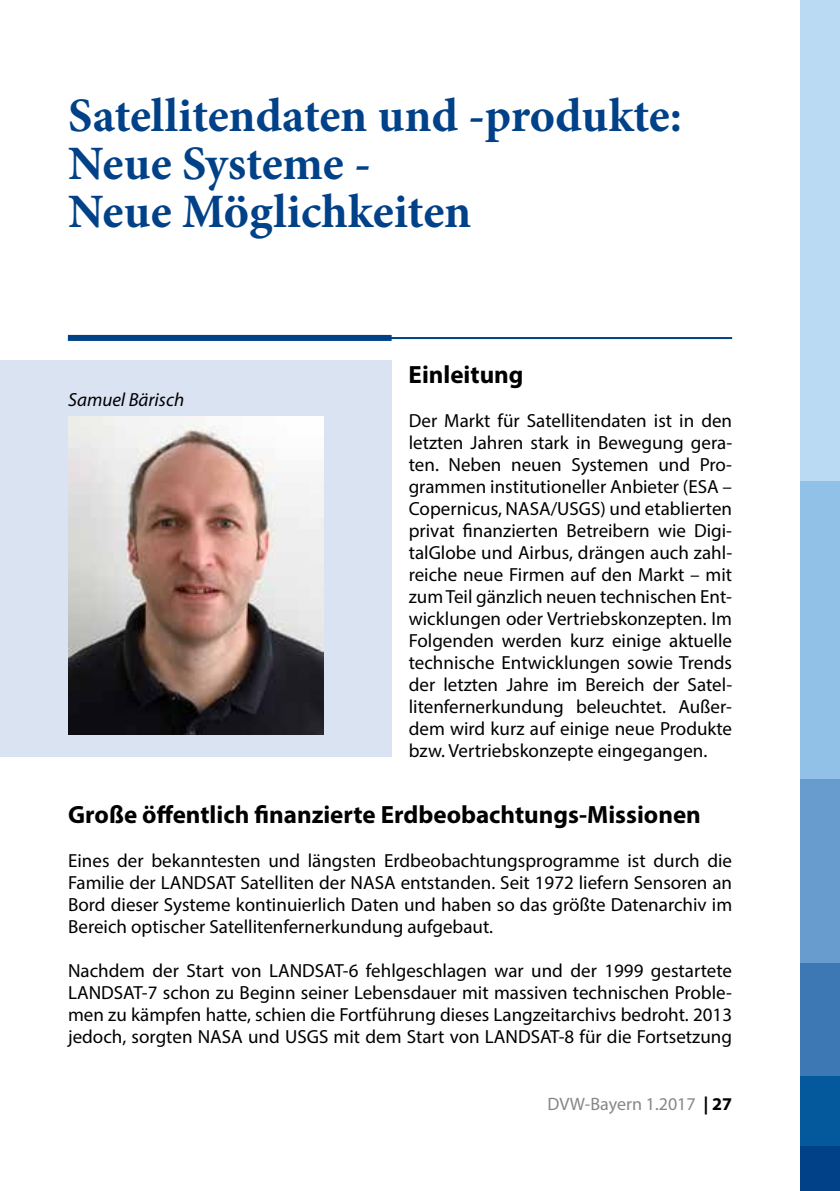
<style>
.page{position:relative;width:840px;height:1191px;background:#fff}
.page>*{position:absolute;margin:0;border:0;box-sizing:border-box;transform-origin:0 0}
.t1{font:700 48px/48px "Minion Pro";letter-spacing:-.005em;color:#004188}
.t2{font:700 25px "Myriad Pro";color:#000}
.t3{font:19px/22px "Myriad Pro";color:#000;text-align:justify}
.t4{font:italic 19px "Myriad Pro";color:#000}
.t5{font:18px "Myriad Pro";color:#868786}
.s1{font-weight:700;color:#000}
</style>
<div class="page">
<hr style="left:68px;top:337px;width:663px;height:2px;background:#004188">
<div style="left:68px;top:335px;width:323px;height:6px;background:#004188"></div>
<div style="left:0;top:360px;width:391px;height:396px;background:#dae3f2"></div>
<div style="left:799px;top:0;width:40px;height:481px;background:#bad9f2"></div>
<div style="left:799px;top:481px;width:40px;height:298px;background:#92c1e7"></div>
<div style="left:799px;top:779px;width:40px;height:184px;background:#689bce"></div>
<div style="left:799px;top:963px;width:40px;height:114px;background:#3d78b5"></div>
<div style="left:799px;top:1076px;width:40px;height:70px;background:#04599d"></div>
<div style="left:799px;top:1146px;width:40px;height:45px;background:#004188"></div>
<img style="left:68px;top:417px;width:255px;height:317px">
<h1 class="t1" style="left:68px;top:91px;width:615px">Satellitendaten und -produkte:<br>Neue Systeme -<br>Neue Möglichkeiten</h1>
<p class="t4" style="left:68px;top:388px;width:118px">Samuel Bärisch</p>
<h2 class="t2" style="left:408px;top:358px;width:116px">Einleitung</h2>
<p class="t3" style="left:408px;top:409px;width:325px">Der Markt für Satellitendaten ist in den letzten Jahren stark in Bewegung gera&shy;ten. Neben neuen Systemen und Pro&shy;grammen institutioneller Anbieter (ESA – Copernicus, NASA/USGS) und etablierten privat finanzierten Betreibern wie Digi&shy;talGlobe und Airbus, drängen auch zahl&shy;reiche neue Firmen auf den Markt – mit zum Teil gänzlich neuen technischen Ent&shy;wicklungen oder Vertriebskonzepten. Im Folgenden werden kurz einige aktuelle technische Entwicklungen sowie Trends der letzten Jahre im Bereich der Satel&shy;litenfernerkundung beleuchtet. Außer&shy;dem wird kurz auf einige neue Produkte bzw. Vertriebskonzepte eingegangen.</p>
<h2 class="t2" style="left:68px;top:798px;width:634px">Große öffentlich finanzierte Erdbeobachtungs-Missionen</h2>
<p class="t3" style="left:68px;top:849px;width:665px">Eines der bekanntesten und längsten Erdbeobachtungsprogramme ist durch die Familie der LANDSAT Satelliten der NASA entstanden. Seit 1972 liefern Sensoren an Bord dieser Systeme kontinuierlich Daten und haben so das größte Datenarchiv im Bereich optischer Satellitenfernerkundung aufgebaut.</p>
<p class="t3" style="left:68px;top:959px;width:665px">Nachdem der Start von LANDSAT-6 fehlgeschlagen war und der 1999 gestartete LANDSAT-7 schon zu Beginn seiner Lebensdauer mit massiven technischen Proble&shy;men zu kämpfen hatte, schien die Fortführung dieses Langzeitarchivs bedroht. 2013 jedoch, sorgten NASA und USGS mit dem Start von LANDSAT-8 für die Fortsetzung</p>
<p class="t5" style="left:547px;top:1093px;width:186px">DVW-Bayern 1.2017 <span class="s1">| 27</span></p>
</div>
